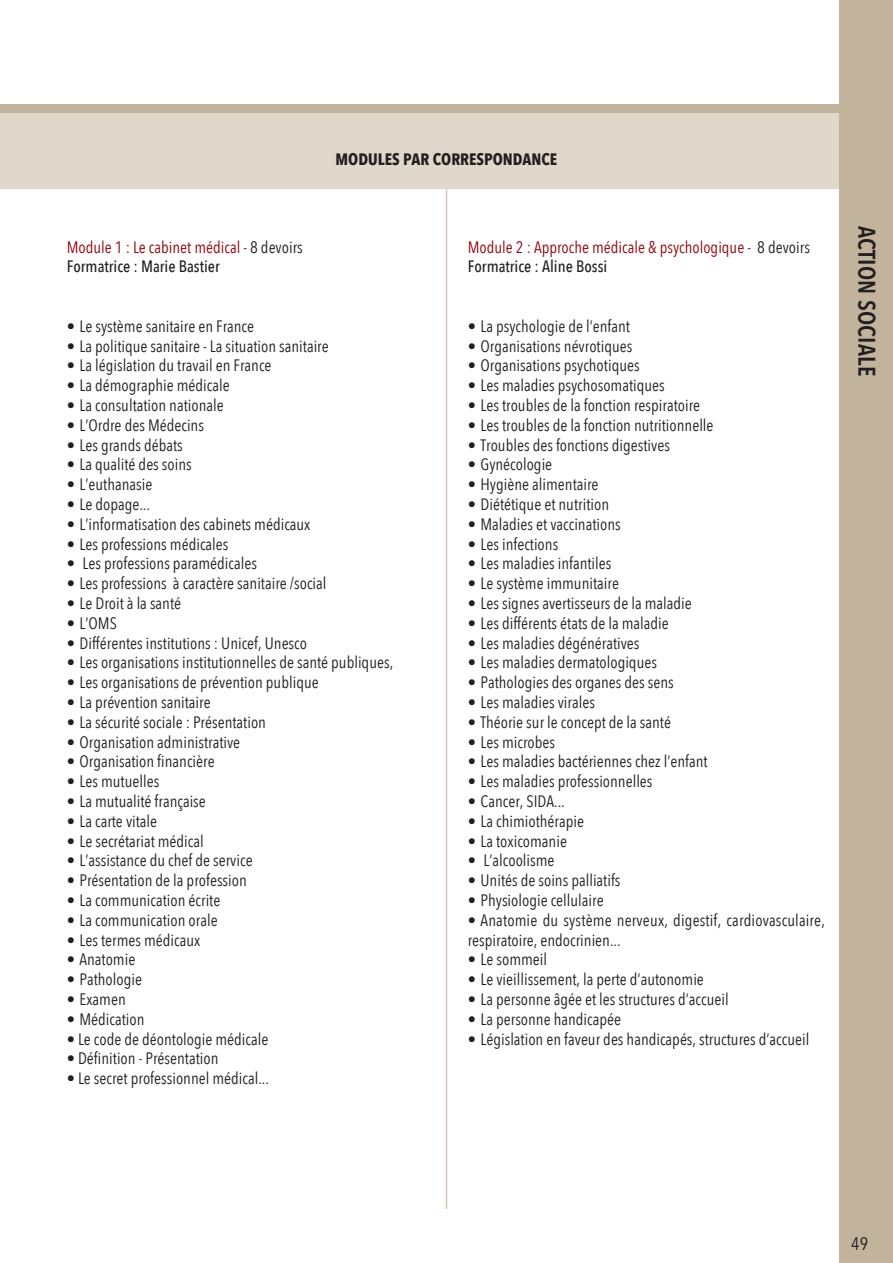
<style>
.page{position:relative;width:893px;height:1263px;background:#fff}
.page>*{position:absolute;margin:0;border:0;box-sizing:border-box;transform-origin:0 0}
.t1{font:600 24px "Avenir Next Condensed";letter-spacing:.01em;color:#231f20}
.t2{font:18px "Avenir Next Condensed";color:#231f20}
.t3{font:16.5px/19.8px "Avenir Next Condensed";color:#231f20}
.t4{font:16.5px/19.8px "Avenir Next Condensed";color:#91060e}
.t5{font:700 16.5px "Avenir Next Condensed";color:#231f20}
.s1{color:#231f20}
.s2{font-weight:500;color:#231f20}
</style>
<div class="page">
<div style="left:0;top:114px;width:893px;height:75px;background:#e0d8cb"></div>
<div style="left:0;top:104px;width:893px;height:9px;background:#c2b39c"></div>
<div style="left:839px;top:0;width:54px;height:1263px;background:#c2b39c"></div>
<hr style="left:446px;top:189px;width:1px;height:1020px;background:#d1c6b5">
<p class="t4" style="left:67px;top:236px;width:238px">Module 1 : Le cabinet médical - <span class="s1">8 devoirs<br></span><span class="s2">Formatrice : Marie Bastier</span></p>
<p class="t5" style="left:336px;top:149px;width:223px">MODULES PAR CORRESPONDANCE</p>
<p class="t4" style="left:468px;top:236px;width:344px">Module 2 : Approche médicale &amp; psychologique - <span class="s1">8 devoirs<br></span><span class="s2">Formatrice : Aline Bossi</span></p>
<p class="t3" style="left:67px;top:315px;width:189px">• Le système sanitaire en France</p>
<p class="t3" style="left:67px;top:335px;width:264px">• La politique sanitaire - La situation sanitaire</p>
<p class="t3" style="left:67px;top:355px;width:206px">• La législation du travail en France</p>
<p class="t3" style="left:67px;top:375px;width:164px">• La démographie médicale</p>
<p class="t3" style="left:67px;top:394px;width:158px">• La consultation nationale</p>
<p class="t3" style="left:67px;top:414px;width:139px">• L’Ordre des Médecins</p>
<p class="t3" style="left:67px;top:434px;width:118px">• Les grands débats</p>
<p class="t3" style="left:67px;top:454px;width:127px">• La qualité des soins</p>
<p class="t3" style="left:67px;top:474px;width:87px">• L’euthanasie</p>
<p class="t3" style="left:67px;top:493px;width:85px">• Le dopage...</p>
<p class="t3" style="left:67px;top:513px;width:245px">• L’informatisation des cabinets médicaux</p>
<p class="t3" style="left:67px;top:533px;width:163px">• Les professions médicales</p>
<p class="t3" style="left:67px;top:553px;width:192px">• Les professions paramédicales</p>
<p class="t3" style="left:67px;top:573px;width:261px">• Les professions à caractère sanitaire /social</p>
<p class="t3" style="left:67px;top:592px;width:116px">• Le Droit à la santé</p>
<p class="t3" style="left:67px;top:612px;width:52px">• L’OMS</p>
<p class="t3" style="left:67px;top:632px;width:242px">• Différentes institutions : Unicef, Unesco</p>
<p class="t3" style="left:67px;top:652px;width:328px">• Les organisations institutionnelles de santé publiques,</p>
<p class="t3" style="left:67px;top:672px;width:253px">• Les organisations de prévention publique</p>
<p class="t3" style="left:67px;top:691px;width:145px">• La prévention sanitaire</p>
<p class="t3" style="left:67px;top:711px;width:201px">• La sécurité sociale : Présentation</p>
<p class="t3" style="left:67px;top:731px;width:175px">• Organisation administrative</p>
<p class="t3" style="left:67px;top:751px;width:149px">• Organisation financière</p>
<p class="t3" style="left:67px;top:771px;width:94px">• Les mutuelles</p>
<p class="t3" style="left:67px;top:790px;width:141px">• La mutualité française</p>
<p class="t3" style="left:67px;top:810px;width:92px">• La carte vitale</p>
<p class="t3" style="left:67px;top:830px;width:138px">• Le secrétariat médical</p>
<p class="t3" style="left:67px;top:850px;width:187px">• L’assistance du chef de service</p>
<p class="t3" style="left:67px;top:870px;width:182px">• Présentation de la profession</p>
<p class="t3" style="left:67px;top:889px;width:155px">• La communication écrite</p>
<p class="t3" style="left:67px;top:909px;width:152px">• La communication orale</p>
<p class="t3" style="left:67px;top:929px;width:135px">• Les termes médicaux</p>
<p class="t3" style="left:67px;top:949px;width:70px">• Anatomie</p>
<p class="t3" style="left:67px;top:969px;width:77px">• Pathologie</p>
<p class="t3" style="left:67px;top:988px;width:61px">• Examen</p>
<p class="t3" style="left:67px;top:1008px;width:79px">• Médication</p>
<p class="t3" style="left:67px;top:1028px;width:203px">• Le code de déontologie médicale</p>
<p class="t3" style="left:67px;top:1048px;width:153px">• Définition - Présentation</p>
<p class="t3" style="left:67px;top:1068px;width:204px">• Le secret professionnel médical...</p>
<p class="t3" style="left:468px;top:315px;width:164px">• La psychologie de l’enfant</p>
<p class="t3" style="left:468px;top:335px;width:166px">• Organisations névrotiques</p>
<p class="t3" style="left:468px;top:355px;width:173px">• Organisations psychotiques</p>
<p class="t3" style="left:468px;top:375px;width:199px">• Les maladies psychosomatiques</p>
<p class="t3" style="left:468px;top:394px;width:234px">• Les troubles de la fonction respiratoire</p>
<p class="t3" style="left:468px;top:414px;width:247px">• Les troubles de la fonction nutritionnelle</p>
<p class="t3" style="left:468px;top:434px;width:204px">• Troubles des fonctions digestives</p>
<p class="t3" style="left:468px;top:454px;width:86px">• Gynécologie</p>
<p class="t3" style="left:468px;top:474px;width:132px">• Hygiène alimentaire</p>
<p class="t3" style="left:468px;top:493px;width:143px">• Diététique et nutrition</p>
<p class="t3" style="left:468px;top:513px;width:154px">• Maladies et vaccinations</p>
<p class="t3" style="left:468px;top:533px;width:92px">• Les infections</p>
<p class="t3" style="left:468px;top:553px;width:145px">• Les maladies infantiles</p>
<p class="t3" style="left:468px;top:573px;width:153px">• Le système immunitaire</p>
<p class="t3" style="left:468px;top:592px;width:225px">• Les signes avertisseurs de la maladie</p>
<p class="t3" style="left:468px;top:612px;width:203px">• Les différents états de la maladie</p>
<p class="t3" style="left:468px;top:632px;width:173px">• Les maladies dégénératives</p>
<p class="t3" style="left:468px;top:652px;width:191px">• Les maladies dermatologiques</p>
<p class="t3" style="left:468px;top:672px;width:208px">• Pathologies des organes des sens</p>
<p class="t3" style="left:468px;top:691px;width:129px">• Les maladies virales</p>
<p class="t3" style="left:468px;top:711px;width:205px">• Théorie sur le concept de la santé</p>
<p class="t3" style="left:468px;top:731px;width:89px">• Les microbes</p>
<p class="t3" style="left:468px;top:751px;width:241px">• Les maladies bactériennes chez l’enfant</p>
<p class="t3" style="left:468px;top:771px;width:186px">• Les maladies professionnelles</p>
<p class="t3" style="left:468px;top:790px;width:99px">• Cancer, SIDA...</p>
<p class="t3" style="left:468px;top:810px;width:118px">• La chimiothérapie</p>
<p class="t3" style="left:468px;top:830px;width:101px">• La toxicomanie</p>
<p class="t3" style="left:468px;top:850px;width:88px">• L’alcoolisme</p>
<p class="t3" style="left:468px;top:870px;width:154px">• Unités de soins palliatifs</p>
<p class="t3" style="left:468px;top:889px;width:137px">• Physiologie cellulaire</p>
<p class="t3" style="left:468px;top:909px;width:359px">• Anatomie du système nerveux, digestif, cardiovasculaire, respiratoire, endocrinien...</p>
<p class="t3" style="left:468px;top:949px;width:81px">• Le sommeil</p>
<p class="t3" style="left:468px;top:969px;width:238px">• Le vieillissement, la perte d’autonomie</p>
<p class="t3" style="left:468px;top:988px;width:262px">• La personne âgée et les structures d’accueil</p>
<p class="t3" style="left:468px;top:1008px;width:155px">• La personne handicapée</p>
<p class="t3" style="left:468px;top:1028px;width:343px">• Législation en faveur des handicapés, structures d’accueil</p>
<h1 class="t1" style="left:887px;top:226px;width:152px;rotate:90deg">ACTION SOCIALE</h1>
<p class="t2" style="left:851px;top:1228px;width:18px">49</p>
</div>
